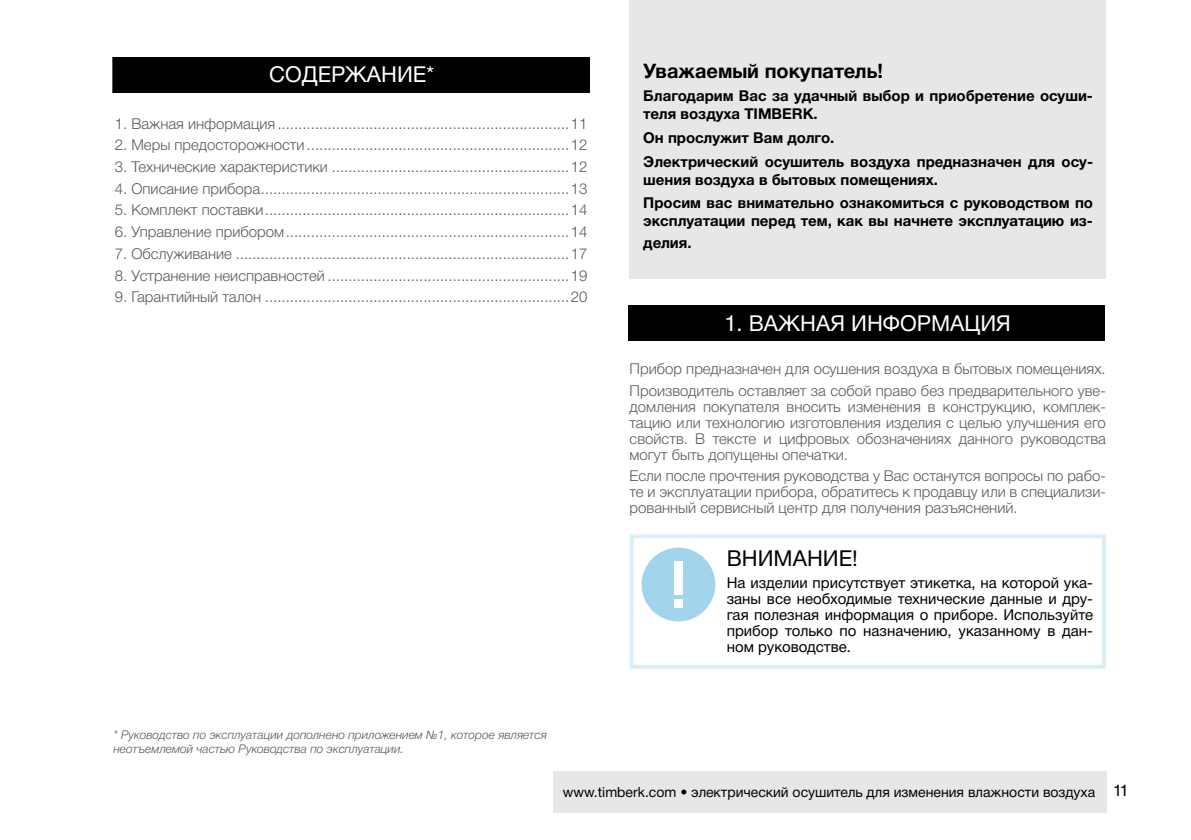
<style>
.page{position:relative;width:1191px;height:840px;background:#fff}
.page>*{position:absolute;margin:0;border:0;box-sizing:border-box;transform-origin:0 0}
.t1{font:22px "Helvetica Neue Cyr";color:#fff}
.t2{font:22px "Helvetica Neue Cyr";color:#000}
.t3{font:700 20px "Helvetica Neue Cyr";color:#000}
.t4{font:300 15px/16px "Helvetica Neue Cyr";color:#58595b;text-align:justify}
.t5{font:700 15px/23.6px "Helvetica Neue Cyr";color:#000}
.t6{font:15px/16px "Helvetica Neue Cyr";color:#000;text-align:justify}
.t7{font:14px "Helvetica Neue Cyr";color:#000}
.t8{font:italic 300 12px/14px "Helvetica Neue Cyr";color:#58595b}
.s1{font-size:16px}
</style>
<div class="page">
<div style="left:629px;top:0;width:477px;height:278px;background:#e6e7e8"></div>
<div style="left:629px;top:305px;width:476px;height:36px;background:#000"></div>
<div style="left:113px;top:57px;width:476px;height:36px;background:#000"></div>
<div style="left:113px;top:57px;width:477px;height:35px;background:#000"></div>
<div style="left:641px;top:547px;width:74px;height:74px;background:#a2d5ed;border-radius:50%"></div>
<div style="left:674px;top:561px;width:9px;height:33px;background:#fff"></div>
<div style="left:674px;top:598px;width:9px;height:9px;background:#fff"></div>
<div style="left:629px;top:534px;width:477px;height:134px;border:4px solid #a2d5ed"></div>
<div style="left:553px;top:771px;width:553px;height:41px;background:#e6e7e8"></div>
<h1 class="t1" style="left:269px;top:63px;width:166px">СОДЕРЖАНИЕ*</h1>
<p class="t4" style="left:115px;top:115px;width:474px">1. Важная информация ......................................................................11</p>
<p class="t4" style="left:115px;top:137px;width:474px">2. Меры предосторожности...............................................................12</p>
<p class="t4" style="left:115px;top:159px;width:474px">3. Технические характеристики .........................................................12</p>
<p class="t4" style="left:115px;top:180px;width:474px">4. Описание прибора..........................................................................13</p>
<p class="t4" style="left:115px;top:202px;width:474px">5. Комплект поставки.........................................................................14</p>
<p class="t4" style="left:115px;top:224px;width:474px">6. Управление прибором....................................................................14</p>
<p class="t4" style="left:115px;top:245px;width:474px">7. Обслуживание ................................................................................17</p>
<p class="t4" style="left:115px;top:267px;width:474px">8. Устранение неисправностей ..........................................................19</p>
<p class="t4" style="left:115px;top:289px;width:474px">9. Гарантийный талон .........................................................................20</p>
<p class="t8" style="left:113px;top:727px;width:435px">* Руководство по эксплуатации дополнено приложением №1, которое является неотъемлемой частью Руководства по эксплуатации.</p>
<h2 class="t3" style="left:643px;top:59px;width:241px">Уважаемый покупатель!</h2>
<p class="t5" style="left:643px;top:87px;width:451px;line-height:18px">Благодарим Вас за удачный выбор и приобретение осуши&shy;теля воздуха TIMBERK.</p>
<p class="t5" style="left:643px;top:126px;width:451px">Он прослужит Вам долго.<br>Электрический осушитель воздуха предназначен для осу-</p>
<p class="t5" style="left:643px;top:168px;width:451px">шения воздуха в бытовых помещениях.<br>Просим вас внимательно ознакомиться с руководством по</p>
<p class="t5" style="left:643px;top:210px;width:451px;line-height:21.6px">эксплуатации перед тем, как вы начнете эксплуатацию из&shy;делия.</p>
<h1 class="t1" style="left:724px;top:311px;width:288px">1. ВАЖНАЯ ИНФОРМАЦИЯ</h1>
<p class="t4" style="left:629px;top:357px;width:478px;line-height:21.6px">Прибор предназначен для осушения воздуха в бытовых помещениях.<br>Производитель оставляет за собой право без предварительного уве-</p>
<p class="t4" style="left:629px;top:398px;width:478px">домления покупателя вносить изменения в конструкцию, комплек&shy;тацию или технологию изготовления изделия с целью улучшения его свойств. В тексте и цифровых обозначениях данного руководства могут быть допущены опечатки.</p>
<p class="t4" style="left:629px;top:468px;width:478px">Если после прочтения руководства у Вас останутся вопросы по рабо&shy;те и эксплуатации прибора, обратитесь к продавцу или в специализи&shy;рованный сервисный центр для получения разъяснений.</p>
<h1 class="t2" style="left:726px;top:546px;width:133px">ВНИМАНИЕ!</h1>
<p class="t6" style="left:726px;top:574px;width:368px">На изделии присутствует этикетка, на которой ука&shy;заны все необходимые технические данные и дру&shy;гая полезная информация о приборе. Используйте прибор только по назначению, указанному в дан&shy;ном руководстве.</p>
<p class="t7" style="left:563px;top:784px;width:567px">www.timberk.сom • электрический осушитель для изменения влажности воздуха <span class="s1">11</span></p>
</div>
